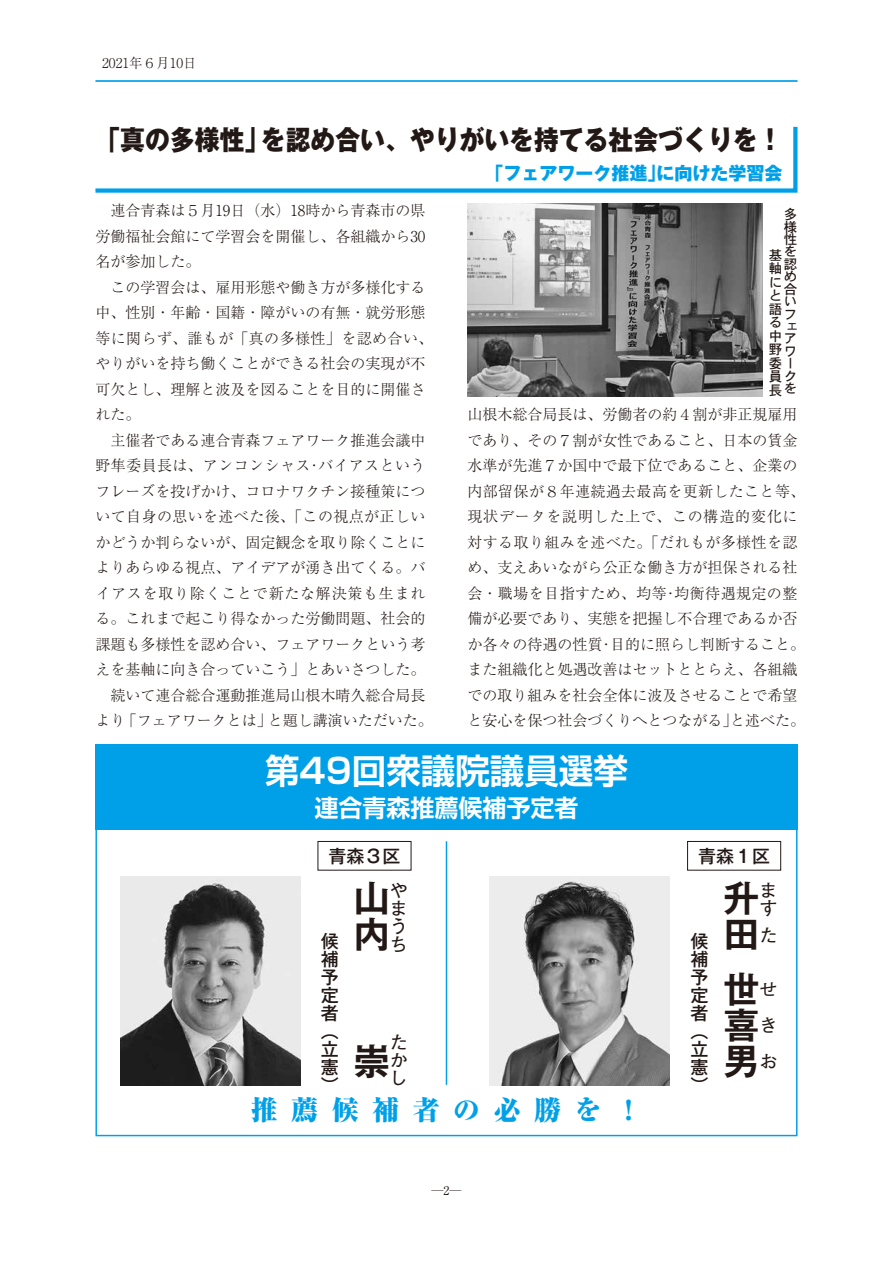
<style>
.page{position:relative;width:893px;height:1263px;background:#fff}
.page>*{position:absolute;margin:0;border:0;box-sizing:border-box;transform-origin:0 0}
.t1{font:700 36px/54px "Gothic MB101 Pro De";color:#221815}
.t2{font:700 34.5px "Shin Go Pro De";color:#fff}
.t3{font:800 27px "Gothic MB101 Pro";color:#221815;scale:.92 1}
.t4{font:800 expanded 27px "Ryumin Pro";letter-spacing:.5em;color:#00a0e9}
.t5{font:700 24px "Shin Go Pro De";color:#fff}
.t6{font:500 18px/18px "Gothic MB101 Pr 6";color:#221815;text-align:justify}
.t7{font:800 18px "Gothic MB101 Pro";color:#00a0e9}
.t8{font:700 18px/18px "Gothic MB101 Pro De";color:#221815;text-align:justify}
.t9{font:300 15px/25.5px "Ryumin Pro";color:#221815}
.t10{font:13.5px/13.5px "DFHS Gothic Std W5";color:#221815;text-align:justify}
.t11{font:300 13.5px "Ryumin Pro";color:#221815}
.t12{font:300 12px "Ryumin Pro";color:#221815}
.s1{font-weight:400}
</style>
<div class="page">
<svg style="left:95px;top:126px;width:703px;height:67px"></svg>
<div style="left:95px;top:744px;width:702px;height:85px;background:#00a0e9"></div>
<div style="left:318px;top:841px;width:93px;height:29px;border:1px solid #221815"></div>
<div style="left:687px;top:841px;width:94px;height:29px;border:1px solid #221815"></div>
<hr style="left:446px;top:841px;width:1px;height:244px;background:#00a0e9">
<img style="left:467px;top:203px;width:295px;height:194px">
<img style="left:120px;top:877px;width:180px;height:208px">
<img style="left:490px;top:877px;width:180px;height:208px">
<hr style="left:95px;top:80px;width:702px;height:2px;background:#00a0e9">
<p class="t11" style="left:102px;top:52px;width:96px">2021年６月10日</p>
<h3 class="t3" style="left:95px;top:118px;width:748px">「真の多様性」を認め合い、やりがいを持てる社会づくりを！</h3>
<p class="t7" style="left:485px;top:158px;width:298px">「フェアワーク推進」に向けた学習会</p>
<p class="t9" style="left:95px;top:197px;width:339px">　連合青森は５月19日（水）18時から青森市の県労働福祉会館にて学習会を開催し、各組織から30名が参加した。<br>　この学習会は、雇用形態や働き方が多様化する中、性別・年齢・国籍・障がいの有無・就労形態等に関らず、誰もが「真の多様性」を認め合い、やりがいを持ち働くことができる社会の実現が不可欠とし、理解と波及を図ることを目的に開催された。<br>　主催者である連合青森フェアワーク推進会議中野隼委員長は、アンコンシャス･バイアスというフレーズを投げかけ、コロナワクチン接種策について自身の思いを述べた後、「この視点が正しいかどうか判らないが、固定観念を取り除くことによりあらゆる視点、アイデアが湧き出てくる。バイアスを取り除くことで新たな解決策も生まれる。これまで起こり得なかった労働問題、社会的課題も多様性を認め合い、フェアワークという考えを基軸に向き合っていこう」とあいさつした。　続いて連合総合運動推進局山根木晴久総合局長より「フェアワークとは」と題し講演いただいた。</p>
<p class="t10" style="left:784px;top:207px;width:14px">多</p>
<p class="t10" style="left:784px;top:220px;width:14px">様</p>
<p class="t10" style="left:784px;top:232px;width:14px">性</p>
<p class="t10" style="left:784px;top:245px;width:14px">を</p>
<p class="t10" style="left:784px;top:257px;width:15px">認</p>
<p class="t10" style="left:784px;top:269px;width:14px">め</p>
<p class="t10" style="left:784px;top:282px;width:15px">合</p>
<p class="t10" style="left:784px;top:294px;width:14px">い</p>
<p class="t10" style="left:784px;top:307px;width:13px">フ</p>
<p class="t10" style="left:784px;top:319px;width:14px">ェ</p>
<p class="t10" style="left:784px;top:332px;width:13px">ア</p>
<p class="t10" style="left:784px;top:344px;width:13px">ワ</p>
<p class="t10" style="left:769px;top:356px;width:24px">委ー</p>
<p class="t10" style="left:769px;top:369px;width:28px">員ク</p>
<p class="t10" style="left:784px;top:381px;width:14px">を</p>
<p class="t10" style="left:769px;top:248px;width:15px">基軸にと語る中野</p>
<p class="t10" style="left:769px;top:383px;width:14px">長</p>
<p class="t9" style="left:467px;top:401px;width:339px">山根木総合局長は、労働者の約４割が非正規雇用であり、その７割が女性であること、日本の賃金水準が先進７か国中で最下位であること、企業の内部留保が８年連続過去最高を更新したこと等、現状データを説明した上で、この構造的変化に対する取り組みを述べた。「だれもが多様性を認め、支えあいながら公正な働き方が担保される社会・職場を目指すため、均等･均衡待遇規定の整備が必要であり、実態を把握し不合理であるか否か各々の待遇の性質･目的に照らし判断すること。また組織化と処遇改善はセットととらえ、各組織での取り組みを社会全体に波及させることで希望と安心を保つ社会づくりへとつながる」と述べた。</p>
<h2 class="t2" style="left:265px;top:743px;width:364px">第49回衆議院議員選挙</h2>
<h3 class="t5" style="left:314px;top:788px;width:266px">連合青森推薦候補予定者</h3>
<p class="t6" style="left:328px;top:846px;width:73px">青森３区</p>
<p class="t6" style="left:321px;top:931px;width:19px">候補予定者（立憲）</p>
<h1 class="t1" style="left:354px;top:867px;width:54px">山<sup>や</sup></h1>
<p class="t8" style="left:390px;top:896px;width:17px">ま</p>
<h1 class="t1" style="left:354px;top:903px;width:52px">内<sup>う</sup></h1>
<p class="t8" style="left:390px;top:932px;width:17px">ち</p>
<h1 class="t1" style="left:354px;top:1029px;width:36px">崇</h1>
<p class="t8" style="left:390px;top:1031px;width:18px">たかし</p>
<h3 class="t4" style="left:251px;top:1089px;width:393px">推薦候補者の必勝を！</h3>
<p class="t12" style="left:431px;top:1181px;width:31px">─<span class="s1">2</span>─</p>
<p class="t6" style="left:698px;top:846px;width:73px">青森１区</p>
<p class="t6" style="left:690px;top:931px;width:19px">候補予定者（立憲）</p>
<h1 class="t1" style="left:723px;top:867px;width:53px">升<sup>ま</sup></h1>
<p class="t8" style="left:759px;top:896px;width:18px">す</p>
<h1 class="t1" style="left:723px;top:903px;width:54px">田<sup>た</sup>世<sup>せ</sup></h1>
<h1 class="t1" style="left:723px;top:1002px;width:55px;line-height:36px">喜<sup>き</sup>男<sup>お</sup></h1>
</div>
